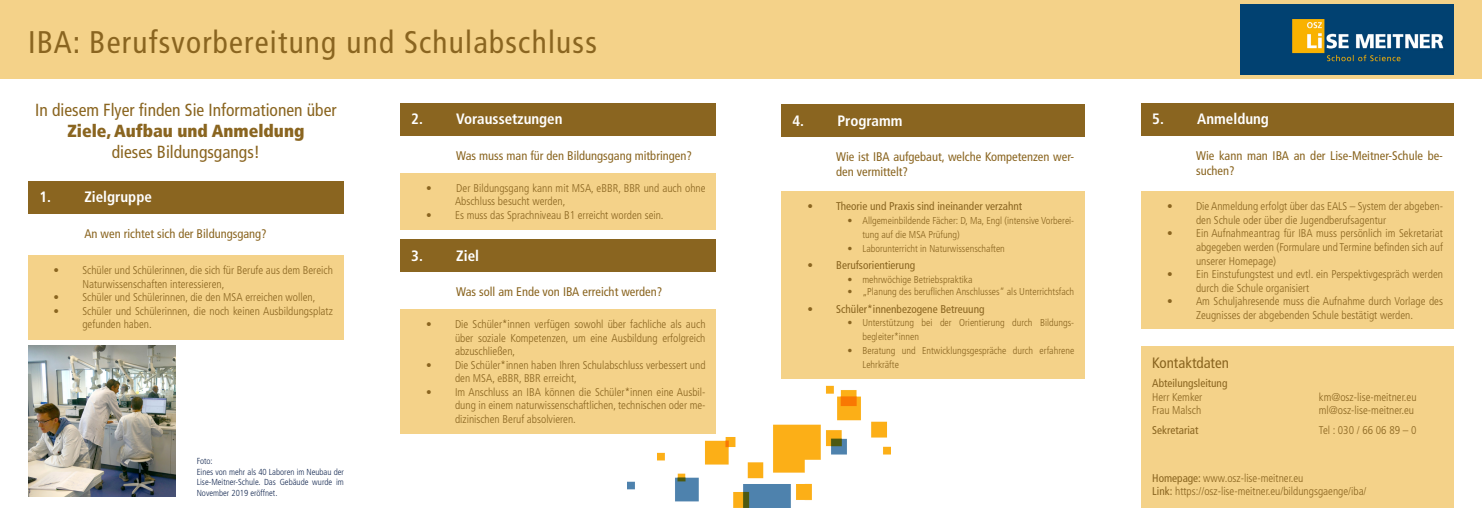
<style>
.page{position:relative;width:1482px;height:525px;background:#fff}
.page>*{position:absolute;margin:0;border:0;box-sizing:border-box;transform-origin:0 0}
.t1{font:condensed 31.25px "Frutiger LT Std";letter-spacing:.04em;color:#8a6520}
.t2{font:condensed 17.5px/21px "Frutiger LT Std";color:#8a6520;text-align:center}
.t3{font:700 condensed 15px "Frutiger LT Std";color:#fff}
.t4{font:condensed 15px "Frutiger LT Std";color:#8a6520}
.t5{font:condensed 12.5px/15px "Frutiger LT Std";color:#8a6520}
.t6{font:300 condensed 11.25px/13.5px "Frutiger LT Std";color:#8a6520}
.t7{font:condensed 11.25px "Frutiger LT Std";color:#8a6520}
.t8{font:300 condensed 10px/13.8px "Frutiger LT Std";color:#8a6520}
.t9{font:300 condensed 8.75px/10.5px "Frutiger LT Std";color:#172b53;text-align:justify}
.s1{font-weight:900}
.s2{font-weight:300}
.s3{font-weight:400}
</style>
<div class="page">
<div style="left:400px;top:173px;width:316px;height:57px;background:#f4d289"></div>
<div style="left:1141px;top:345px;width:312px;height:162px;background:#f4d289"></div>
<div style="left:0;top:0;width:1481px;height:78px;background:#f4d289"></div>
<img style="left:1240px;top:5px;width:213px;height:69px">
<div style="left:28px;top:255px;width:315px;height:84px;background:#f4d289"></div>
<img style="left:627px;top:378px;width:263px;height:129px">
<div style="left:29px;top:180px;width:315px;height:33px;background:#8a6520"></div>
<div style="left:400px;top:102px;width:316px;height:33px;background:#8a6520"></div>
<div style="left:400px;top:309px;width:316px;height:124px;background:#f4d289"></div>
<div style="left:400px;top:239px;width:316px;height:33px;background:#8a6520"></div>
<div style="left:781px;top:191px;width:303px;height:187px;background:#f4d289"></div>
<div style="left:781px;top:104px;width:303px;height:33px;background:#8a6520"></div>
<div style="left:1141px;top:191px;width:312px;height:138px;background:#f4d289"></div>
<div style="left:1141px;top:102px;width:312px;height:33px;background:#8a6520"></div>
<img style="left:28px;top:345px;width:147px;height:151px">
<p class="t1" style="left:28px;top:24px;width:570px">IBA: Berufsvorbereitung und Schulabschluss</p>
<p class="t2" style="left:35px;top:99px;width:303px">In diesem Flyer finden Sie Informationen über<br><span class="s1">Ziele, Aufbau und Anmeldung</span></p>
<p class="t2" style="left:112px;top:141px;width:150px">dieses Bildungsgangs!</p>
<p class="t3" style="left:39px;top:188px;width:114px">1. Zielgruppe</p>
<p class="t5" style="left:84px;top:226px;width:184px">An wen richtet sich der Bildungsgang?</p>
<p class="t6" style="left:82px;top:263px;width:252px;text-indent:-29px">• Schüler und Schülerinnen, die sich für Berufe aus dem Bereich<br>Naturwissenschaften interessieren,</p>
<p class="t6" style="left:54px;top:290px;width:263px">• Schüler und Schülerinnen, die den MSA erreichen wollen,</p>
<p class="t6" style="left:82px;top:304px;width:252px;text-indent:-29px">• Schüler und Schülerinnen, die noch keinen Ausbildungsplatz gefunden haben.</p>
<p class="t9" style="left:197px;top:455px;width:17px">Foto:</p>
<p class="t9" style="left:197px;top:466px;width:149px">Eines von mehr als 40 Laboren im Neubau der Lise-Meitner-Schule. Das Gebäude wurde im November 2019 eröffnet.</p>
<p class="t3" style="left:411px;top:110px;width:153px">2. Voraussetzungen</p>
<p class="t5" style="left:456px;top:148px;width:237px">Was muss man für den Bildungsgang mitbringen?</p>
<p class="t6" style="left:455px;top:181px;width:252px;text-indent:-29px">• Der Bildungsgang kann mit MSA, eBBR, BBR und auch ohne<br>Abschluss besucht werden,</p>
<p class="t6" style="left:426px;top:208px;width:239px">• Es muss das Sprachniveau B1 erreicht worden sein.</p>
<p class="t3" style="left:411px;top:246px;width:69px">3. Ziel</p>
<p class="t5" style="left:456px;top:284px;width:207px">Was soll am Ende von IBA erreicht werden?</p>
<p class="t6" style="left:455px;top:317px;width:252px;text-align:justify;text-indent:-29px">• Die Schüler*innen verfügen sowohl über fachliche als auch über soziale Kompetenzen, um eine Ausbildung erfolgreich abzuschließen,</p>
<p class="t6" style="left:455px;top:358px;width:252px;text-indent:-29px">• Die Schüler*innen haben Ihren Schulabschluss verbessert und den MSA, eBBR, BBR erreicht,</p>
<p class="t6" style="left:455px;top:385px;width:252px;text-align:justify;text-indent:-29px">• Im Anschluss an IBA können die Schüler*innen eine Ausbil&shy;dung in einem naturwissenschaftlichen, technischen oder me&shy;dizinischen Beruf absolvieren.</p>
<p class="t3" style="left:792px;top:112px;width:111px">4. Programm</p>
<p class="t5" style="left:836px;top:149px;width:239px">Wie ist IBA aufgebaut, welche Kompetenzen wer&shy;den vermittelt?</p>
<p class="t7" style="left:807px;top:200px;width:216px"><span class="s2">•</span> Theorie und Praxis sind ineinander verzahnt</p>
<p class="t8" style="left:862px;top:214px;width:213px;text-indent:-15px">• Allgemeinbildende Fächer: D, Ma, Engl (intensive Vorberei&shy;tung auf die MSA Prüfung)</p>
<p class="t8" style="left:847px;top:241px;width:159px">• Laborunterricht in Naturwissenschaften</p>
<p class="t7" style="left:807px;top:259px;width:109px"><span class="s2">•</span> Berufsorientierung</p>
<p class="t8" style="left:847px;top:273px;width:127px">• mehrwöchige Betriebspraktika</p>
<p class="t8" style="left:847px;top:285px;width:228px">• „Planung des beruflichen Anschlusses“ als Unterrichtsfach</p>
<p class="t7" style="left:807px;top:302px;width:179px"><span class="s2">•</span> Schüler*innenbezogene Betreuung</p>
<p class="t8" style="left:862px;top:316px;width:213px;text-indent:-15px">• Unterstützung bei der Orientierung durch Bildungs&shy;begleiter*innen</p>
<p class="t8" style="left:862px;top:343px;width:213px;text-indent:-15px">• Beratung und Entwicklungsgespräche durch erfahrene<br>Lehrkräfte</p>
<p class="t3" style="left:1152px;top:110px;width:118px">5. Anmeldung</p>
<p class="t5" style="left:1195px;top:148px;width:248px">Wie kann man IBA an der Lise-Meitner-Schule be&shy;suchen?</p>
<p class="t6" style="left:1195px;top:200px;width:248px;text-indent:-29px">• Die Anmeldung erfolgt über das EALS – System der abgeben&shy;den Schule oder über die Jugendberufsagentur</p>
<p class="t6" style="left:1195px;top:227px;width:248px;text-align:justify;text-indent:-29px">• Ein Aufnahmeantrag für IBA muss persönlich im Sekretariat abgegeben werden (Formulare und Termine befinden sich auf unserer Homepage)</p>
<p class="t6" style="left:1195px;top:267px;width:248px;text-indent:-29px">• Ein Einstufungstest und evtl. ein Perspektivgespräch werden durch die Schule organisiert</p>
<p class="t6" style="left:1167px;top:294px;width:277px;text-align:center">• Am Schuljahresende muss die Aufnahme durch Vorlage des<br>Zeugnisses der abgebenden Schule bestätigt werden.</p>
<p class="t4" style="left:1152px;top:353px;width:78px">Kontaktdaten</p>
<p class="t7" style="left:1152px;top:376px;width:77px">Abteilungsleitung</p>
<p class="t6" style="left:1152px;top:390px;width:52px">Herr Kemker</p>
<p class="t6" style="left:1152px;top:403px;width:50px">Frau Malsch</p>
<p class="t7" style="left:1152px;top:423px;width:48px">Sekretariat</p>
<p class="t6" style="left:1318px;top:390px;width:99px">km@osz-lise-meitner.eu</p>
<p class="t6" style="left:1318px;top:403px;width:97px">ml@osz-lise-meitner.eu</p>
<p class="t6" style="left:1318px;top:423px;width:99px">Tel : 030 / 66 06 89 – 0</p>
<p class="t6" style="left:1152px;top:471px;width:153px"><span class="s3">Homepage:</span> www.osz-lise-meitner.eu</p>
<p class="t6" style="left:1152px;top:484px;width:216px"><span class="s3">Link:</span> https://osz-lise-meitner.eu/bildungsgaenge/iba/</p>
</div>
